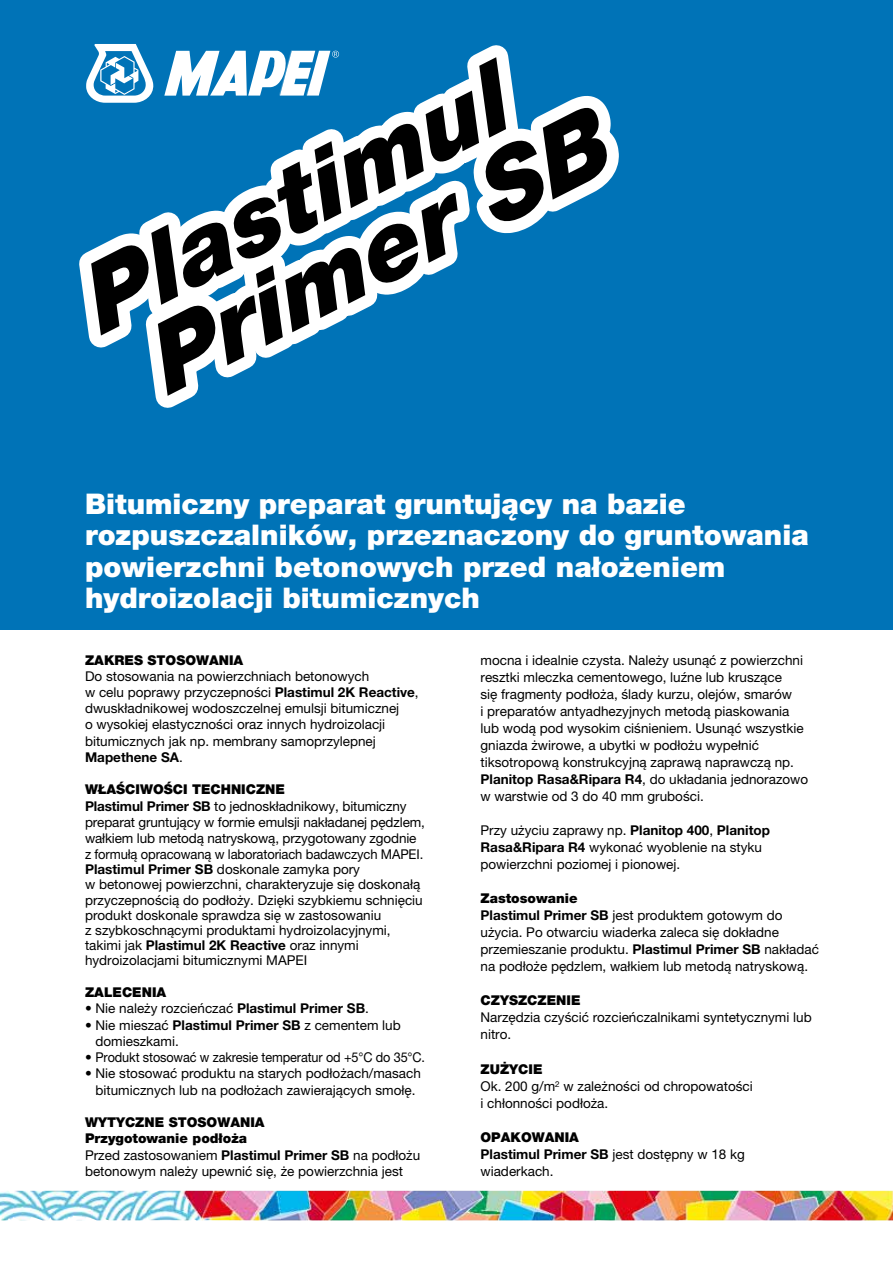
<style>
.page{position:relative;width:893px;height:1263px;background:#fff}
.page>*{position:absolute;margin:0;border:0;box-sizing:border-box;transform-origin:0 0}
.t1{font:italic 900 96px/84px "Helvetica Neue LTW1 G";color:#000}
.t2{font:900 28.5px/31.5px "Helvetica Neue LTW1 G";color:#fff}
.t3{font:13.5px/17.1px "Helvetica Neue LTW1 G";color:#000}
.t4{font:900 13.5px "Helvetica Neue LTW1 G";color:#000}
.s1{font-weight:700}
.s2{font-weight:900}
</style>
<div class="page">
<img style="left:0;top:1191px;width:893px;height:29px">
<div style="left:0;top:0;width:893px;height:629px;background:#0073b7"></div>
<svg style="left:79px;top:44px;width:540px;height:364px"></svg>
<h1 class="t1" style="left:97px;top:254px;width:505px;text-indent:-32px;rotate:-27deg">Plastimul<br>Primer SB</h1>
<h2 class="t2" style="left:85px;top:488px;width:725px">Bitumiczny preparat gruntujący na bazie rozpuszczalników, przeznaczony do gruntowania powierzchni betonowych przed nałożeniem hydroizolacji bitumicznych</h2>
<p class="t4" style="left:85px;top:651px;width:160px">ZAKRES STOSOWANIA</p>
<p class="t3" style="left:85px;top:668px;width:335px;line-height:16.2px">Do stosowania na powierzchniach betonowych<br>w celu poprawy przyczepności <span class="s1">Plastimul 2K Reactive</span>, dwuskładnikowej wodoszczelnej emulsji bitumicznej<br>o wysokiej elastyczności oraz innych hydroizolacji bitumicznych jak np. membrany samoprzylepnej <span class="s1">Mapethene SA</span>.</p>
<p class="t3" style="left:85px;top:782px;width:341px;line-height:15.5px"><span class="s2">WŁAŚCIWOŚCI TECHNICZNE<br></span><span class="s1">Plastimul Primer SB</span> to jednoskładnikowy, bitumiczny preparat gruntujący w formie emulsji nakładanej pędzlem, wałkiem lub metodą natryskową, przygotowany zgodnie z formułą opracowaną w laboratoriach badawczych MAPEI.<br><span class="s1">Plastimul Primer SB</span> doskonale zamyka pory<br>w betonowej powierzchni, charakteryzuje się doskonałą przyczepnością do podłoży. Dzięki szybkiemu schnięciu produkt doskonale sprawdza się w zastosowaniu<br>z szybkoschnącymi produktami hydroizolacyjnymi, takimi jak <span class="s1">Plastimul 2K Reactive</span> oraz innymi hydroizolacjami bitumicznymi MAPEI</p>
<p class="t4" style="left:85px;top:984px;width:83px">ZALECENIA</p>
<p class="t3" style="left:85px;top:1000px;width:285px">• Nie należy rozcieńczać <span class="s1">Plastimul Primer SB</span>.</p>
<p class="t3" style="left:96px;top:1017px;width:307px;line-height:16.2px;text-indent:-11px">• Nie mieszać <span class="s1">Plastimul Primer SB</span> z cementem lub domieszkami.</p>
<p class="t3" style="left:85px;top:1049px;width:342px">• Produkt stosować w zakresie temperatur od +5°C do 35°C.</p>
<p class="t3" style="left:85px;top:1065px;width:337px;line-height:16.2px;text-align:center">• Nie stosować produktu na starych podłożach/masach bitumicznych lub na podłożach zawierających smołę.</p>
<p class="t3" style="left:85px;top:1114px;width:337px;line-height:16.2px"><span class="s2">WYTYCZNE STOSOWANIA<br>Przygotowanie podłoża<br></span>Przed zastosowaniem <span class="s1">Plastimul Primer SB</span> na podłożu betonowym należy upewnić się, że powierzchnia jest</p>
<p class="t3" style="left:480px;top:651px;width:329px">mocna i idealnie czysta. Należy usunąć z powierzchni resztki mleczka cementowego, luźne lub kruszące<br>się fragmenty podłoża, ślady kurzu, olejów, smarów<br>i preparatów antyadhezyjnych metodą piaskowania lub wodą pod wysokim ciśnieniem. Usunąć wszystkie gniazda żwirowe, a ubytki w podłożu wypełnić tiksotropową konstrukcyjną zaprawą naprawczą np.<br><span class="s1">Planitop Rasa&amp;Ripara R4</span>, do układania jednorazowo w warstwie od 3 do 40 mm grubości.</p>
<p class="t3" style="left:480px;top:821px;width:291px">Przy użyciu zaprawy np. <span class="s1">Planitop 400</span>, <span class="s1">Planitop<br>Rasa&amp;Ripara R4</span> wykonać wyoblenie na styku powierzchni poziomej i pionowej.</p>
<p class="t3" style="left:480px;top:890px;width:340px"><span class="s2">Zastosowanie<br></span><span class="s1">Plastimul Primer SB</span> jest produktem gotowym do użycia. Po otwarciu wiaderka zaleca się dokładne przemieszanie produktu. <span class="s1">Plastimul Primer SB</span> nakładać na podłoże pędzlem, wałkiem lub metodą natryskową.</p>
<p class="t4" style="left:480px;top:992px;width:101px">CZYSZCZENIE</p>
<p class="t3" style="left:480px;top:1009px;width:333px">Narzędzia czyścić rozcieńczalnikami syntetycznymi lub nitro.</p>
<p class="t3" style="left:480px;top:1060px;width:274px"><span class="s2">ZUŻYCIE<br></span>Ok. 200 g/m<sup>2</sup> w zależności od chropowatości i chłonności podłoża.</p>
<p class="t3" style="left:480px;top:1128px;width:266px"><span class="s2">OPAKOWANIA<br></span><span class="s1">Plastimul Primer SB</span> jest dostępny w 18 kg wiaderkach.</p>
</div>
